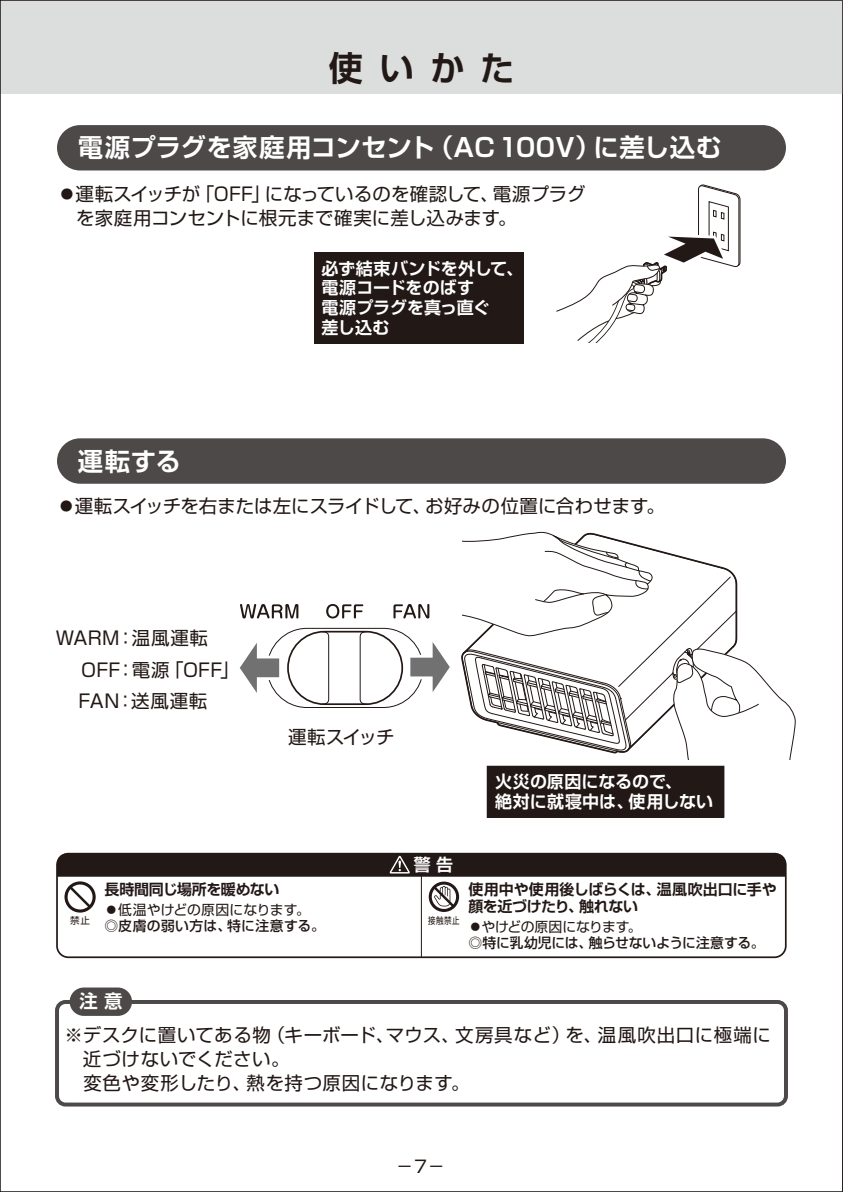
<style>
.page{position:relative;width:843px;height:1192px;background:#fff}
.page>*{position:absolute;margin:0;border:0;box-sizing:border-box;transform-origin:0 0}
.t1{font:700 34px "Shin Go Pro De";color:#221815}
.t2{font:700 25.4px "Shin Go Pro De";letter-spacing:.015em;color:#fff}
.t3{font:18.4px/31.2px "Shin Go Pro";letter-spacing:.015em;color:#221815}
.t4{font:700 18.4px "Shin Go Pro De";color:#fff}
.t5{font:700 17px/19.8px "Shin Go Pro De";color:#fff}
.t6{font:17px "Shin Go Pro";color:#221815}
.t7{font:700 16.8px "Shin Go Pro De";color:#fff}
.t8{font:700 15px/17.8px "Shin Go Pro De";letter-spacing:-.02em;color:#221815}
.t9{font:13.8px "Shin Go Pro";letter-spacing:-.005em;color:#221815}
.t10{font:500 13.8px "Shin Go Pro";color:#221815}
.t11{font:500 13.8px "Shin Go Pro";letter-spacing:.02em;color:#221815}
.t12{font:9.6px "Shin Go Pro";color:#221815}
.t13{font:9.4px "Shin Go Pro";color:#221815;scale:.8 1}
</style>
<div class="page">
<div style="left:267px;top:627px;width:156px;height:80px;border:1px solid #221815;border-radius:40px"></div>
<div style="left:287px;top:630px;width:116px;height:75px;border:2px solid #221815;border-radius:36px"></div>
<svg style="left:321px;top:630px;width:8px;height:75px"></svg>
<svg style="left:359px;top:630px;width:8px;height:75px"></svg>
<svg style="left:461px;top:531px;width:335px;height:228px"></svg>
<div style="left:0;top:0;width:842px;height:94px;background:#dcdddd"></div>
<svg style="left:842px;top:0;width:1px;height:1191px"></svg>
<div style="left:57px;top:125px;width:728px;height:45px;background:#4c4948;border-radius:23px"></div>
<div style="left:314px;top:253px;width:209px;height:91px;background:#221815"></div>
<svg style="left:556px;top:184px;width:185px;height:158px"></svg>
<div style="left:57px;top:438px;width:728px;height:45px;background:#4c4948;border-radius:23px"></div>
<div style="left:487px;top:766px;width:236px;height:51px;background:#221815"></div>
<div style="left:487px;top:765px;width:237px;height:52px;border:1px solid #221815"></div>
<div style="left:55px;top:999px;width:732px;height:107px;border:4px solid #4c4948;border-radius:9px"></div>
<div style="left:70px;top:987px;width:62px;height:28px;background:#4c4948;border-radius:14px"></div>
<svg style="left:239px;top:639px;width:42px;height:56px"></svg>
<svg style="left:409px;top:639px;width:41px;height:56px"></svg>
<hr style="left:421px;top:873px;width:1px;height:84px;background:#221815">
<div style="left:56px;top:852px;width:730px;height:105px;border:2px solid #221815;border-radius:11px"></div>
<svg style="left:57px;top:853px;width:728px;height:59px"></svg>
<svg style="left:240px;top:604px;width:58px;height:14px"></svg>
<svg style="left:326px;top:604px;width:37px;height:14px"></svg>
<svg style="left:393px;top:604px;width:36px;height:14px"></svg>
<h1 class="t1" style="left:329px;top:40px;width:187px">使いかた</h1>
<h2 class="t2" style="left:78px;top:127px;width:645px">電源プラグを家庭用コンセント（AC 100V）に差し込む</h2>
<p class="t3" style="left:76px;top:179px;width:510px;line-height:24px;text-indent:-18px">●運転スイッチが「OFF」になっているのを確認して、電源プラグを家庭用コンセントに根元まで確実に差し込みます。</p>
<p class="t5" style="left:321px;top:256px;width:203px">必ず結束バンドを外して、電源コードをのばす<br>電源プラグを真っ直ぐ<br>差し込む</p>
<h2 class="t2" style="left:78px;top:440px;width:104px">運転する</h2>
<p class="t3" style="left:57px;top:488px;width:609px">●運転スイッチを右または左にスライドして、お好みの位置に合わせます。</p>
<p class="t3" style="left:79px;top:620px;width:162px;text-indent:-23px">WARM：温風運転<br>OFF：電源「OFF」<br>FAN：送風運転</p>
<p class="t3" style="left:288px;top:718px;width:108px">運転スイッチ</p>
<p class="t5" style="left:495px;top:769px;width:219px">火災の原因になるので、<br>絶対に就寝中は、使用しない</p>
<p class="t7" style="left:413px;top:850px;width:41px">警 告</p>
<p class="t8" style="left:104px;top:878px;width:176px">長時間同じ場所を暖めない</p>
<p class="t9" style="left:104px;top:897px;width:207px">●低温やけどの原因になります。</p>
<p class="t11" style="left:104px;top:913px;width:222px">◎皮膚の弱い方は、特に注意する。</p>
<p class="t12" style="left:70px;top:912px;width:21px">禁止</p>
<p class="t13" style="left:428px;top:912px;width:41px">接触禁止</p>
<p class="t8" style="left:468px;top:878px;width:310px">使用中や使用後しばらくは、温風吹出口に手や顔を近づけたり、触れない</p>
<p class="t9" style="left:468px;top:915px;width:175px">●やけどの原因になります。</p>
<p class="t10" style="left:468px;top:931px;width:298px">◎特に乳幼児には、触らせないように注意する。</p>
<p class="t4" style="left:79px;top:986px;width:44px">注 意</p>
<p class="t3" style="left:64px;top:1016px;width:708px">※デスクに置いてある物（キーボード、マウス、文房具など）を、温風吹出口に極端に</p>
<p class="t3" style="left:83px;top:1040px;width:208px">近づけないでください。</p>
<p class="t3" style="left:64px;top:1064px;width:406px">　変色や変形したり、熱を持つ原因になります。</p>
<p class="t6" style="left:396px;top:1151px;width:50px">－7－</p>
</div>
